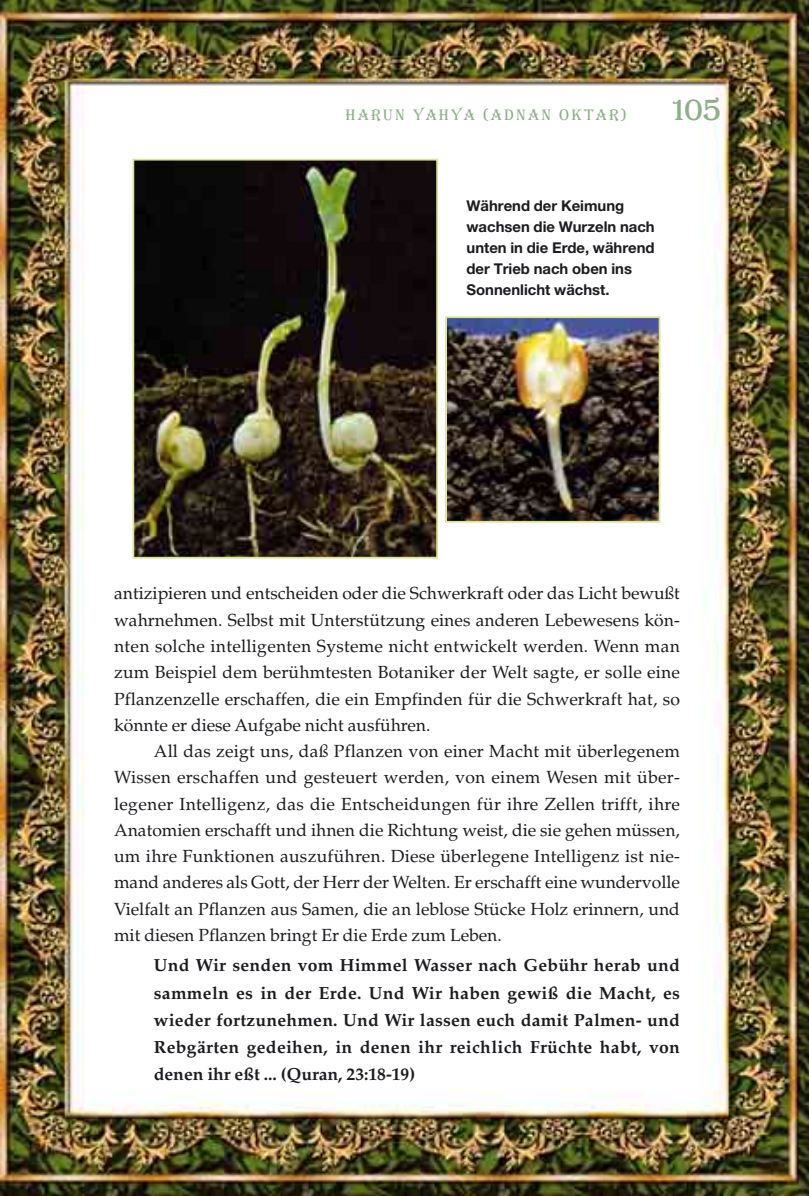
<style>
.page{position:relative;width:809px;height:1196px;background:#fff}
.page>*{position:absolute;margin:0;border:0;box-sizing:border-box;transform-origin:0 0}
.t1{font:42px "Algerian T";color:#8eaf89}
.t2{font:17.5px/26.2px "Palatino Turk";color:#1b1c20;text-align:justify}
.t3{font:17.5px/27.1px "Palatino Turk B";letter-spacing:.02em;color:#1b1c20;text-align:justify}
.t4{font:15.75px "Algerian T";letter-spacing:.15em;color:#8eaf89}
.t5{font:14.88px/21px "Helvetica T Bold";color:#1b1c20}
</style>
<div class="page">
<img style="left:0;top:0;width:808px;height:1196px">
<img style="left:135px;top:162px;width:300px;height:393px">
<div style="left:132px;top:159px;width:306px;height:399px;border:2px solid #dae494"></div>
<img style="left:448px;top:319px;width:209px;height:200px">
<div style="left:445px;top:316px;width:215px;height:206px;border:2px solid #dae494"></div>
<p class="t4" style="left:345px;top:105px;width:282px">HARUN YAHYA (ADNAN OKTAR)</p>
<h1 class="t1" style="left:673px;top:81px;width:49px">105</h1>
<p class="t5" style="left:466px;top:196px;width:190px">Während der Keimung wachsen die Wurzeln nach unten in die Erde, während der Trieb nach oben ins<br>Sonnenlicht wächst.</p>
<p class="t2" style="left:114px;top:583px;width:567px">antizipieren und entscheiden oder die Schwerkraft oder das Licht bewußt wahrnehmen. Selbst mit Unterstützung eines anderen Lebewesens kön&shy;nten solche intelligenten Systeme nicht entwickelt werden. Wenn man zum Beispiel dem berühmtesten Botaniker der Welt sagte, er solle eine Pflanzenzelle erschaffen, die ein Empfinden für die Schwerkraft hat, so könnte er diese Aufgabe nicht ausführen.</p>
<p class="t2" style="left:114px;top:740px;width:567px;text-indent:40px">All das zeigt uns, daß Pflanzen von einer Macht mit überlegenem Wissen erschaffen und gesteuert werden, von einem Wesen mit über&shy;legener Intelligenz, das die Entscheidungen für ihre Zellen trifft, ihre Anatomien erschafft und ihnen die Richtung weist, die sie gehen müssen, um ihre Funktionen auszuführen. Diese überlegene Intelligenz ist nie&shy;mand anderes als Gott, der Herr der Welten. Er erschafft eine wundervolle Vielfalt an Pflanzen aus Samen, die an leblose Stücke Holz erinnern, und mit diesen Pflanzen bringt Er die Erde zum Leben.</p>
<p class="t3" style="left:154px;top:953px;width:527px">Und Wir senden vom Himmel Wasser nach Gebühr herab und sammeln es in der Erde. Und Wir haben gewiß die Macht, es wieder fortzunehmen. Und Wir lassen euch damit Palmen- und Rebgärten gedeihen, in denen ihr reichlich Früchte habt, von denen ihr eßt ... (Quran, 23:18-19)</p>
</div>
